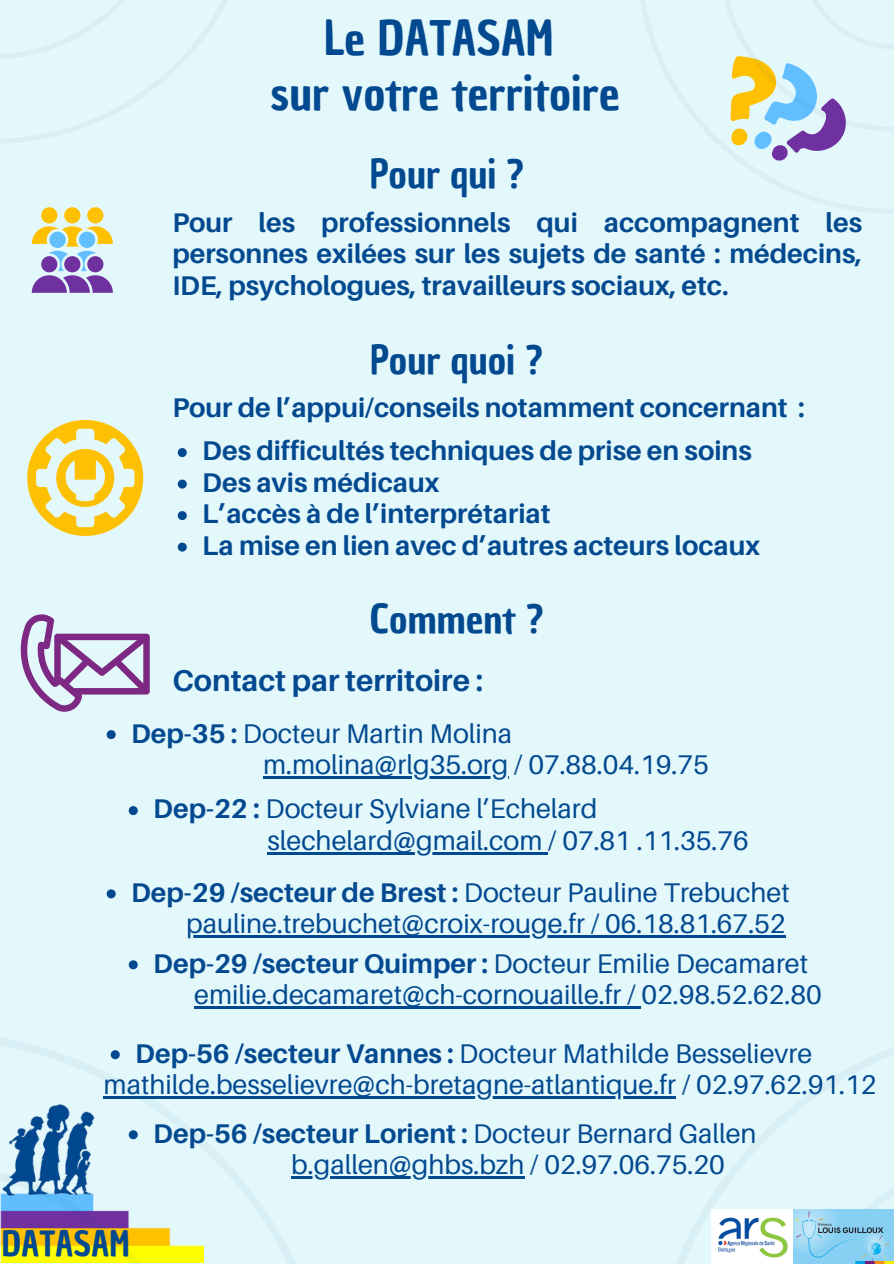
<style>
.page{position:relative;width:894px;height:1264px;background:#fff}
.page>*{position:absolute;margin:0;border:0;box-sizing:border-box;transform-origin:0 0}
.t1{font:46.5px/55.2px "Chau Philomene One";color:#034990;text-align:center}
.t2{font:39px "Chau Philomene One";color:#034990}
.t3{font:33.9px "Chau Philomene One";color:#034990}
.t4{font:700 30px "Aileron";color:#034990}
.t5{font:27px/31.5px "Aileron";color:#034990}
.t6{font:700 27px/31.5px "Aileron";color:#034990;text-align:justify}
.s1{font-weight:700}
</style>
<div class="page">
<div style="left:0;top:0;width:893px;height:1263px;background:#e3f8fa"></div>
<div style="left:64px;top:207px;width:16px;height:16px;background:#ffc001;border-radius:50%"></div>
<div style="left:87px;top:207px;width:16px;height:16px;background:#ffc001;border-radius:50%"></div>
<svg style="left:32px;top:226px;width:81px;height:67px"></svg>
<div style="left:41px;top:207px;width:16px;height:16px;background:#ffc001;border-radius:50%"></div>
<svg style="left:27px;top:420px;width:116px;height:116px"></svg>
<svg style="left:0;top:0;width:227px;height:143px"></svg>
<svg style="left:647px;top:1048px;width:246px;height:215px"></svg>
<img style="left:711px;top:1209px;width:182px;height:54px">
<svg style="left:21px;top:614px;width:129px;height:97px"></svg>
<svg style="left:107px;top:730px;width:9px;height:9px"></svg>
<hr style="left:263px;top:776px;width:245px;height:2px;background:#034990">
<svg style="left:0;top:1038px;width:336px;height:225px"></svg>
<svg style="left:178px;top:448px;width:9px;height:9px"></svg>
<svg style="left:178px;top:479px;width:9px;height:9px"></svg>
<svg style="left:178px;top:511px;width:9px;height:9px"></svg>
<svg style="left:178px;top:542px;width:9px;height:9px"></svg>
<svg style="left:640px;top:0;width:253px;height:213px"></svg>
<svg style="left:129px;top:806px;width:9px;height:9px"></svg>
<hr style="left:267px;top:852px;width:275px;height:2px;background:#034990">
<svg style="left:542px;top:852px;width:6px;height:2px"></svg>
<svg style="left:107px;top:889px;width:9px;height:9px"></svg>
<hr style="left:186px;top:935px;width:399px;height:2px;background:#034990">
<hr style="left:585px;top:935px;width:20px;height:2px;background:#034990">
<hr style="left:605px;top:935px;width:180px;height:2px;background:#034990">
<svg style="left:129px;top:960px;width:9px;height:9px"></svg>
<hr style="left:194px;top:1006px;width:427px;height:2px;background:#034990">
<hr style="left:621px;top:1006px;width:20px;height:2px;background:#034990">
<svg style="left:111px;top:1050px;width:9px;height:9px"></svg>
<hr style="left:103px;top:1096px;width:573px;height:2px;background:#034990">
<svg style="left:129px;top:1130px;width:9px;height:9px"></svg>
<hr style="left:291px;top:1176px;width:233px;height:2px;background:#034990">
<h1 class="t1" style="left:270px;top:11px;width:351px">Le DATASAM<br>sur votre territoire</h1>
<h2 class="t2" style="left:370px;top:147px;width:155px">Pour qui ?</h2>
<p class="t6" style="left:172px;top:206px;width:691px">Pour les professionnels qui accompagnent les personnes exilées sur les sujets de santé : médecins, IDE, psychologues, travailleurs sociaux, etc.</p>
<h2 class="t2" style="left:370px;top:333px;width:174px">Pour quoi ?</h2>
<p class="t6" style="left:172px;top:391px;width:633px">Pour de l’appui/conseils notamment concernant :</p>
<p class="t6" style="left:202px;top:434px;width:559px;text-align:left">Des difficultés techniques de prise en soins Des avis médicaux<br>L’accès à de l’interprétariat<br>La mise en lien avec d’autres acteurs locaux</p>
<h2 class="t2" style="left:369px;top:593px;width:175px">Comment ?</h2>
<p class="t4" style="left:172px;top:661px;width:312px">Contact par territoire :</p>
<p class="t5" style="left:263px;top:716px;width:447px;text-indent:-132px"><span class="s1">Dep-35 :</span> Docteur Martin Molina m.molina@rlg35.org / 07.88.04.19.75</p>
<p class="t5" style="left:267px;top:792px;width:482px;text-indent:-114px"><span class="s1">Dep-22 :</span> Docteur Sylviane l’Echelard slechelard@gmail.com / 07.81 .11.35.76</p>
<p class="t5" style="left:131px;top:876px;width:660px;text-align:right"><span class="s1">Dep-29 /secteur de Brest :</span> Docteur Pauline Trebuchet pauline.trebuchet@croix-rouge.fr / 06.18.81.67.52</p>
<p class="t5" style="left:194px;top:946px;width:629px;text-indent:-41px"><span class="s1">Dep-29 /secteur Quimper :</span> Docteur Emilie Decamaret emilie.decamaret@ch-cornouaille.fr / 02.98.52.62.80</p>
<p class="t5" style="left:103px;top:1036px;width:774px;text-indent:32px"><span class="s1">Dep-56 /secteur Vannes :</span> Docteur Mathilde Besselievre mathilde.besselievre@ch-bretagne-atlantique.fr / 02.97.62.91.12</p>
<p class="t5" style="left:291px;top:1116px;width:466px;text-indent:-138px"><span class="s1">Dep-56 /secteur Lorient :</span> Docteur Bernard Gallen b.gallen@ghbs.bzh / 02.97.06.75.20</p>
<p class="t3" style="left:2px;top:1221px;width:130px">DATASAM</p>
</div>
